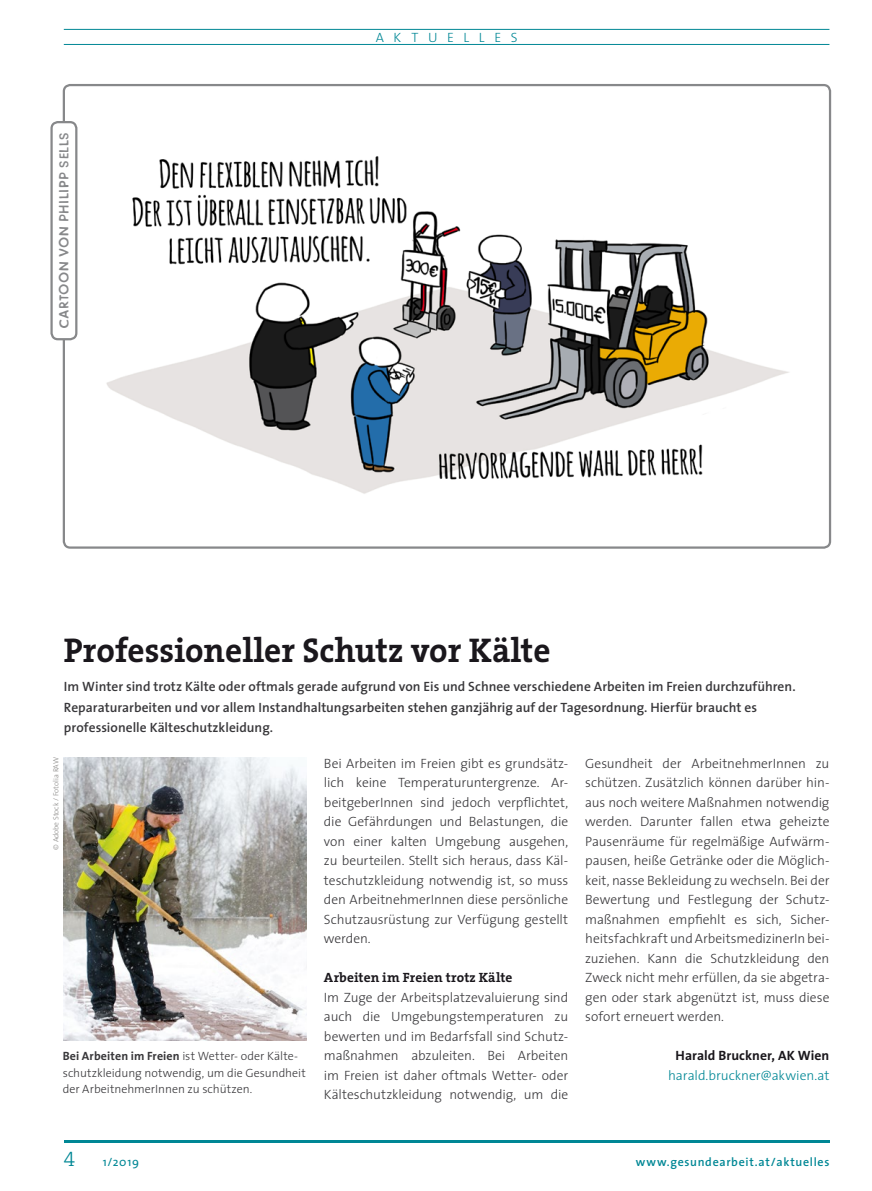
<style>
.page{position:relative;width:872px;height:1191px;background:#fff}
.page>*{position:absolute;margin:0;border:0;box-sizing:border-box;transform-origin:0 0}
.t1{font:700 34.5px "The Serif";color:#1a171c}
.t2{font:21px "The Serif Light Caps";color:#008795}
.t3{font:300 13.5px/19.5px "The Sans";letter-spacing:-.005em;color:#38373a;text-align:justify}
.t4{font:600 13.5px/20.2px "The Sans";color:#38373a}
.t5{font:700 13.5px "The Serif";letter-spacing:.005em;color:#1a171c}
.t6{font:300 13.5px "The Sans";color:#008795}
.t7{font:13.5px "CA Postal";letter-spacing:.03em;color:#87888a}
.t8{font:700 13.5px "The Sans";letter-spacing:.005em;color:#1a171c}
.t9{font:300 13.5px "The Sans";letter-spacing:.72em;color:#008795}
.t10{font:300 12px/16.5px "The Sans";color:#38373a}
.t11{font:600 12px "The Sans";letter-spacing:.06em;color:#008795}
.t12{font:12px "The Sans";color:#008795}
.t13{font:300 7.5px "The Sans";color:#888785}
.s1{font-weight:700}
</style>
<div class="page">
<hr style="left:64px;top:29px;width:765px;height:1px;background:#008795">
<hr style="left:64px;top:44px;width:765px;height:1px;background:#008795">
<hr style="left:64px;top:1140px;width:765px;height:2px;background:#008795">
<div style="left:50px;top:121px;width:27px;height:219px;border:2px solid #87888a;border-radius:6px"></div>
<img style="left:106px;top:156px;width:683px;height:338px">
<img style="left:64px;top:757px;width:243px;height:284px">
<p class="t7" style="left:53px;top:329px;width:199px;rotate:-90deg">CARTOON VON PHILIPP SELLS</p>
<p class="t9" style="left:376px;top:26px;width:143px">AKTUELLES</p>
<h1 class="t1" style="left:64px;top:622px;width:488px">Professioneller Schutz vor Kälte</h1>
<p class="t4" style="left:64px;top:676px;width:733px">Im Winter sind trotz Kälte oder oftmals gerade aufgrund von Eis und Schnee verschiedene Arbeiten im Freien durchzuführen.<br>Reparaturarbeiten und vor allem Instandhaltungsarbeiten stehen ganzjährig auf der Tagesordnung. Hierfür braucht es professionelle Kälteschutzkleidung.</p>
<p class="t13" style="left:50px;top:849px;width:94px;rotate:-90deg">© Adobe Stock / Fotolia RAW</p>
<p class="t3" style="left:324px;top:753px;width:246px">Bei Arbeiten im Freien gibt es grundsätz&shy;lich keine Temperaturuntergrenze. Ar&shy;beitgeberInnen sind jedoch verpflichtet, die Gefährdungen und Belastungen, die von einer kalten Umgebung ausgehen, zu beurteilen. Stellt sich heraus, dass Käl&shy;teschutzkleidung notwendig ist, so muss den ArbeitnehmerInnen diese persönliche Schutzausrüstung zur Verfügung gestellt werden.</p>
<p class="t5" style="left:324px;top:966px;width:190px">Arbeiten im Freien trotz Kälte</p>
<p class="t3" style="left:324px;top:987px;width:246px">Im Zuge der Arbeitsplatzevaluierung sind auch die Umgebungstemperaturen zu bewerten und im Bedarfsfall sind Schutz&shy;maßnahmen abzuleiten. Bei Arbeiten im Freien ist daher oftmals Wetter- oder Kälteschutzkleidung notwendig, um die</p>
<p class="t10" style="left:63px;top:1047px;width:245px"><span class="s1">Bei Arbeiten im Freien</span> ist Wetter- oder Kälte&shy;schutzkleidung notwendig, um die Gesundheit der ArbeitnehmerInnen zu schützen.</p>
<p class="t3" style="left:585px;top:753px;width:246px">Gesundheit der ArbeitnehmerInnen zu schützen. Zusätzlich können darüber hin&shy;aus noch weitere Maßnahmen notwendig werden. Darunter fallen etwa geheizte Pausenräume für regelmäßige Aufwärm&shy;pausen, heiße Getränke oder die Möglich&shy;keit, nasse Bekleidung zu wechseln. Bei der Bewertung und Festlegung der Schutz&shy;maßnahmen empfiehlt es sich, Sicher&shy;heitsfachkraft und ArbeitsmedizinerIn bei&shy;zuziehen. Kann die Schutzkleidung den Zweck nicht mehr erfüllen, da sie abgetra&shy;gen oder stark abgenützt ist, muss diese sofort erneuert werden.</p>
<p class="t8" style="left:675px;top:1044px;width:155px">Harald Bruckner, AK Wien</p>
<p class="t6" style="left:668px;top:1064px;width:163px">harald.bruckner@akwien.at</p>
<h2 class="t2" style="left:64px;top:1141px;width:13px">4</h2>
<p class="t12" style="left:103px;top:1151px;width:38px">1/2019</p>
<p class="t11" style="left:636px;top:1151px;width:195px">www.gesundearbeit.at/aktuelles</p>
</div>
